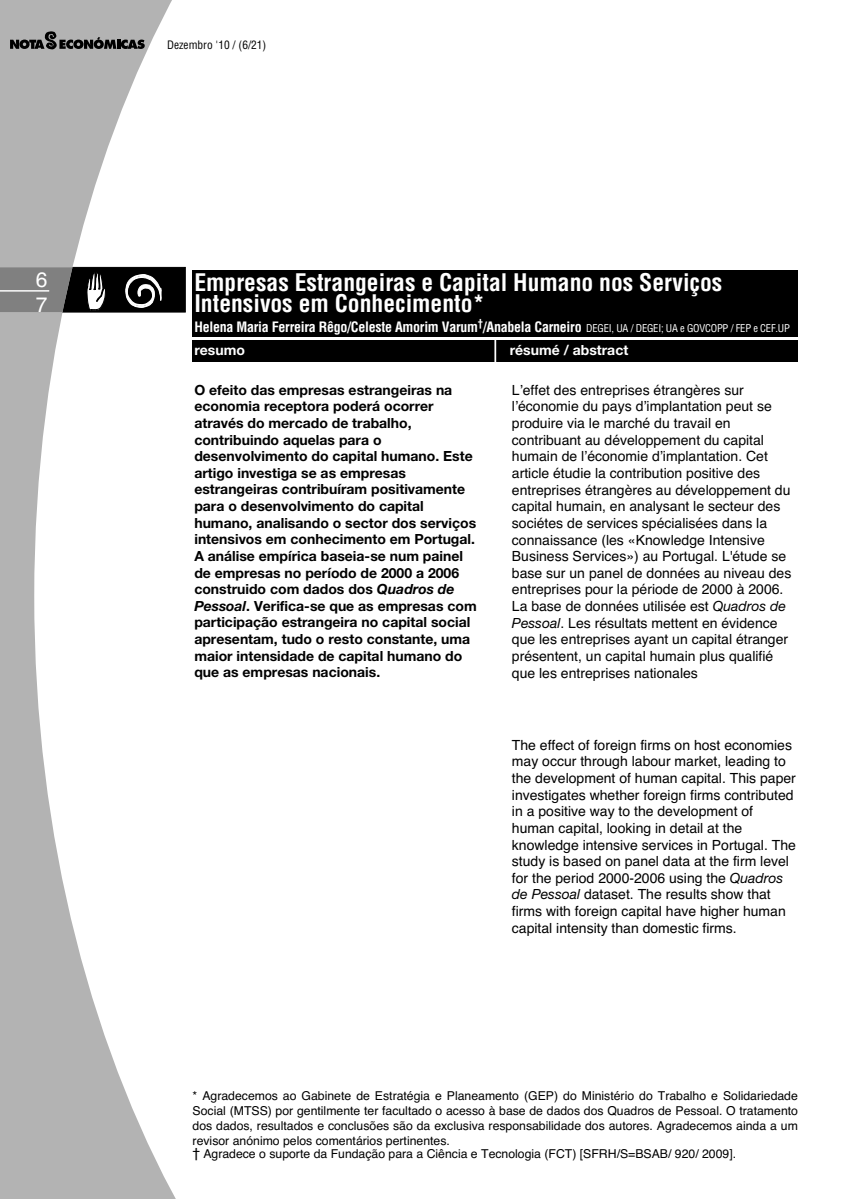
<style>
.page{position:relative;width:863px;height:1199px;background:#fff}
.page>*{position:absolute;margin:0;border:0;box-sizing:border-box;transform-origin:0 0}
.t1{font:700 condensed 23.62px/21px "Helvetica";color:#fff}
.t2{font:21px/25.2px "Helvetica";color:#fff}
.t3{font:14px/16.6px "Helvetica";color:#000}
.t4{font:700 14px/16.6px "Helvetica Neue";color:#000}
.t5{font:700 condensed 14px "Helvetica";letter-spacing:-.02em;color:#fff}
.t6{font:700 14px "Helvetica Neue";color:#fff}
.t7{font:12.25px/14.9px "Helvetica";color:#000;text-align:justify}
.t8{font:condensed 11.38px "Helvetica";color:#000}
.s1{font-weight:400;font-size:10.5px}
.s2{font-style:italic}
.s3{font-family:"Helvetica Neue";font-style:italic}
.s4{font-size:14px}
</style>
<div class="page">
<svg style="left:0;top:0;width:193px;height:1199px"></svg>
<svg style="left:10px;top:31px;width:135px;height:19px;background:#707070"></svg>
<div style="left:193px;top:270px;width:605px;height:45px;background:#000"></div>
<div style="left:193px;top:315px;width:605px;height:21px;background:#000"></div>
<div style="left:193px;top:341px;width:605px;height:21px;background:#000"></div>
<svg style="left:0;top:267px;width:186px;height:45px;background:#474747"></svg>
<hr style="left:494px;top:339px;width:2px;height:25px;background:#fff">
<hr style="left:0;top:291px;width:49px;height:1px;background:#fff">
<h2 class="t2" style="left:36px;top:269px;width:13px">6<br>7</h2>
<p class="t8" style="left:167px;top:40px;width:101px">Dezembro '10 / (6/21)</p>
<h1 class="t1" style="left:194px;top:273px;width:529px">Empresas Estrangeiras e Capital Humano nos Serviços<br>Intensivos em Conhecimento*</h1>
<p class="t5" style="left:194px;top:321px;width:597px">Helena Maria Ferreira Rêgo/Celeste Amorim Varum<sup>†</sup>/Anabela Carneiro <span class="s1">DEGEI, UA / DEGEI; UA e GOVCOPP / FEP e CEF.UP</span></p>
<p class="t6" style="left:194px;top:345px;width:52px">resumo</p>
<p class="t6" style="left:510px;top:345px;width:120px">résumé / abstract</p>
<p class="t4" style="left:194px;top:383px;width:284px">O efeito das empresas estrangeiras na economia receptora poderá ocorrer através do mercado de trabalho, contribuindo aquelas para o desenvolvimento do capital humano. Este artigo investiga se as empresas estrangeiras contribuíram positivamente para o desenvolvimento do capital humano, analisando o sector dos serviços intensivos em conhecimento em Portugal.<br>A análise empírica baseia-se num painel de empresas no período de 2000 a 2006 construido com dados dos <span class="s2">Quadros de Pessoal</span>. Verifica-se que as empresas com participação estrangeira no capital social apresentam, tudo o resto constante, uma maior intensidade de capital humano do que as empresas nacionais.</p>
<p class="t3" style="left:512px;top:383px;width:281px">L’effet des entreprises étrangères sur l’économie du pays d’implantation peut se produire via le marché du travail en contribuant au développement du capital humain de l’économie d’implantation. Cet article étudie la contribution positive des entreprises étrangères au développement du capital humain, en analysant le secteur des sociétes de services spécialisées dans la connaissance (les «Knowledge Intensive Business Services») au Portugal. L'étude se base sur un panel de données au niveau des entreprises pour la période de 2000 à 2006.<br>La base de données utilisée est <span class="s3">Quadros de Pessoal</span>. Les résultats mettent en évidence que les entreprises ayant un capital étranger présentent, un capital humain plus qualifié que les entreprises nationales</p>
<p class="t3" style="left:512px;top:738px;width:285px">The effect of foreign firms on host economies may occur through labour market, leading to the development of human capital. This paper investigates whether foreign firms contributed in a positive way to the development of human capital, looking in detail at the knowledge intensive services in Portugal. The study is based on panel data at the firm level for the period 2000-2006 using the <span class="s3">Quadros de Pessoal</span> dataset. The results show that firms with foreign capital have higher human capital intensity than domestic firms.</p>
<p class="t7" style="left:193px;top:1089px;width:607px">* Agradecemos ao Gabinete de Estratégia e Planeamento (GEP) do Ministério do Trabalho e Solidariedade Social (MTSS) por gentilmente ter facultado o acesso à base de dados dos Quadros de Pessoal. O tratamento dos dados, resultados e conclusões são da exclusiva responsabilidade dos autores. Agradecemos ainda a um revisor anónimo pelos comentários pertinentes.</p>
<p class="t7" style="left:193px;top:1147px;width:545px"><span class="s4">†</span> Agradece o suporte da Fundação para a Ciência e Tecnologia (FCT) [SFRH/S=BSAB/ 920/ 2009].</p>
</div>
